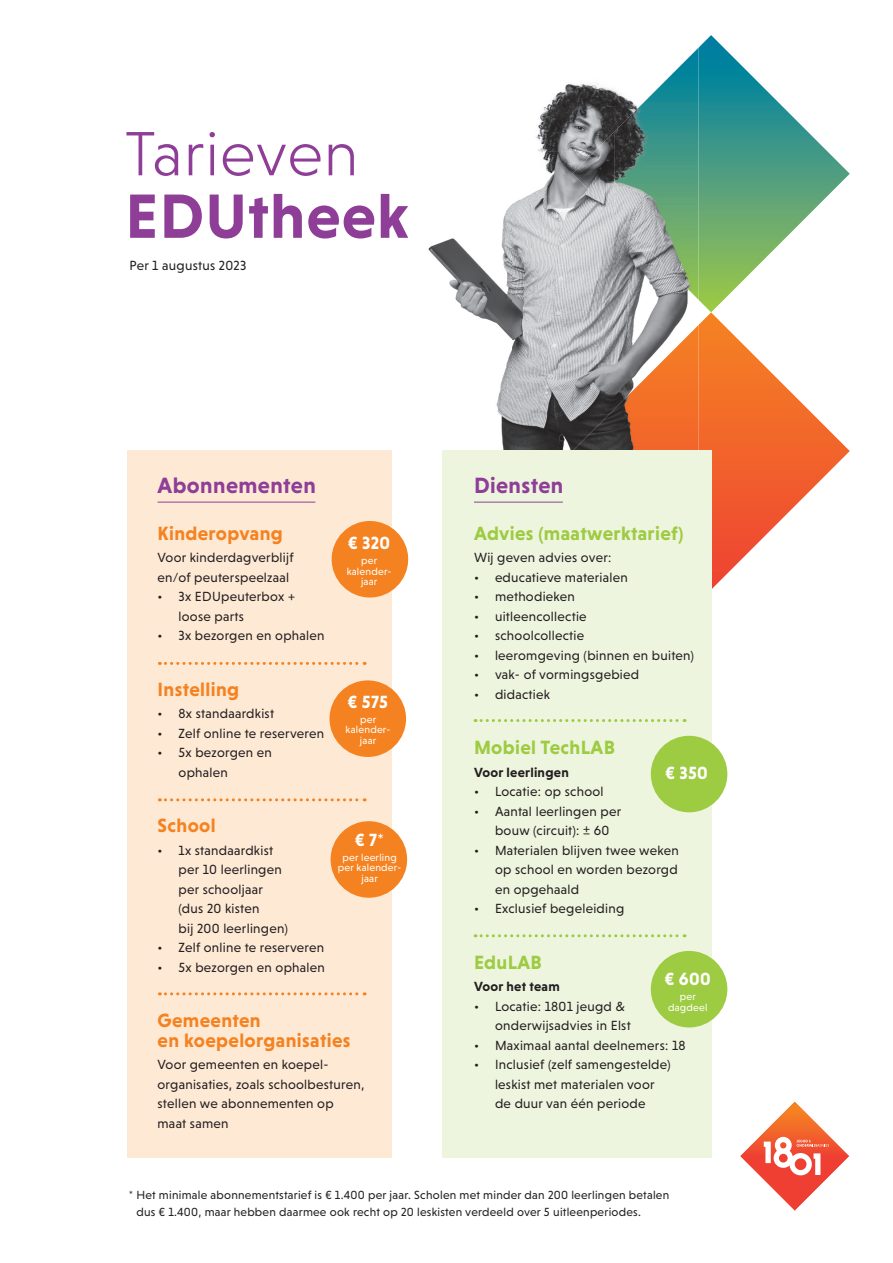
<style>
.page{position:relative;width:893px;height:1263px;background:#fff}
.page>*{position:absolute;margin:0;border:0;box-sizing:border-box;transform-origin:0 0}
.t1{font:300 63.6px "Niveau Grotesk";letter-spacing:.02em;color:#8f3e97}
.t2{font:700 63.6px "Niveau Grotesk";letter-spacing:.02em;color:#8f3e97}
.t3{font:700 22.5px "Niveau Grotesk";letter-spacing:.02em;color:#8f3e97}
.t4{font:700 19.5px/19.5px "Niveau Grotesk";letter-spacing:.02em;color:#f58220}
.t5{font:700 19.5px "Niveau Grotesk";letter-spacing:.02em;color:#9dcb41}
.t6{font:700 18px "Niveau Grotesk";letter-spacing:.02em;color:#fff}
.t7{font:13.5px/19.5px "Niveau Grotesk";letter-spacing:.02em;color:#231f20}
.t8{font:700 13.5px "Niveau Grotesk";letter-spacing:.02em;color:#231f20}
.t9{font:12px/16.5px "Niveau Grotesk";letter-spacing:.02em;color:#231f20}
.t10{font:10.5px/10.5px "Niveau Grotesk";letter-spacing:.02em;color:#fff;text-align:center}
</style>
<div class="page">
<svg style="left:698px;top:312px;width:152px;height:277px"></svg>
<svg style="left:698px;top:35px;width:152px;height:277px"></svg>
<img style="left:428px;top:205px;width:84px;height:159px">
<img style="left:536px;top:83px;width:78px;height:68px">
<img style="left:512px;top:151px;width:93px;height:213px">
<img style="left:605px;top:216px;width:83px;height:109px">
<img style="left:442px;top:364px;width:130px;height:106px">
<img style="left:572px;top:325px;width:126px;height:125px">
<img style="left:614px;top:48px;width:84px;height:252px">
<img style="left:572px;top:132px;width:43px;height:84px">
<svg style="left:740px;top:1102px;width:109px;height:108px"></svg>
<div style="left:128px;top:450px;width:264px;height:707px;background:#fee9d5"></div>
<div style="left:443px;top:450px;width:269px;height:707px;background:#eef5df"></div>
<hr style="left:158px;top:502px;width:157px;height:1px;background:#8f3e97">
<hr style="left:474px;top:502px;width:89px;height:1px;background:#8f3e97">
<svg style="left:159px;top:662px;width:206px;height:3px"></svg>
<svg style="left:475px;top:719px;width:210px;height:3px"></svg>
<svg style="left:475px;top:934px;width:210px;height:3px"></svg>
<svg style="left:159px;top:798px;width:206px;height:3px"></svg>
<svg style="left:159px;top:992px;width:206px;height:3px"></svg>
<div style="left:651px;top:736px;width:76px;height:76px;background:#9dcb41;border-radius:50%"></div>
<div style="left:651px;top:951px;width:76px;height:76px;background:#9dcb41;border-radius:50%"></div>
<div style="left:332px;top:521px;width:76px;height:76px;background:#f58220;border-radius:50%"></div>
<div style="left:329px;top:680px;width:77px;height:77px;background:#f58220;border-radius:50%"></div>
<div style="left:331px;top:821px;width:76px;height:77px;background:#f58220;border-radius:50%"></div>
<h1 class="t1" style="left:125px;top:118px;width:234px">Tarieven</h1>
<h1 class="t2" style="left:125px;top:180px;width:285px">EDUtheek</h1>
<p class="t7" style="left:129px;top:255px;width:118px">Per 1 augustus 2023</p>
<h2 class="t3" style="left:158px;top:473px;width:160px">Abonnementen</h2>
<h3 class="t4" style="left:158px;top:523px;width:127px">Kinderopvang</h3>
<p class="t7" style="left:158px;top:548px;width:138px">Voor kinderdagverblijf en/of peuterspeelzaal</p>
<p class="t7" style="left:179px;top:587px;width:118px;text-indent:-21px">• 3x EDUpeuterbox + loose parts</p>
<p class="t7" style="left:158px;top:626px;width:168px">• 3x bezorgen en ophalen</p>
<h3 class="t4" style="left:158px;top:679px;width:83px">Instelling</h3>
<p class="t7" style="left:158px;top:704px;width:118px">• 8x standaardkist</p>
<p class="t7" style="left:158px;top:723px;width:168px">• Zelf online te reserveren</p>
<p class="t7" style="left:179px;top:743px;width:95px;text-indent:-21px">• 5x bezorgen en ophalen</p>
<h3 class="t4" style="left:158px;top:816px;width:60px">School</h3>
<p class="t7" style="left:179px;top:840px;width:111px;text-indent:-21px">• 1x standaardkist per 10 leerlingen per schooljaar (dus 20 kisten<br>bij 200 leerlingen)</p>
<p class="t7" style="left:158px;top:938px;width:168px">• Zelf online te reserveren</p>
<p class="t7" style="left:158px;top:957px;width:169px">• 5x bezorgen en ophalen</p>
<h3 class="t4" style="left:158px;top:1011px;width:194px">Gemeenten<br>en koepelorganisaties</h3>
<p class="t7" style="left:158px;top:1055px;width:208px">Voor gemeenten en koepel&shy;organisaties, zoals schoolbesturen, stellen we abonnementen op maat samen</p>
<h3 class="t6" style="left:348px;top:532px;width:44px">€ 320</h3>
<p class="t10" style="left:347px;top:555px;width:46px">per kalender&shy;jaar</p>
<h3 class="t6" style="left:348px;top:691px;width:42px">€ 575</h3>
<p class="t10" style="left:346px;top:714px;width:46px">per kalender&shy;jaar</p>
<h3 class="t6" style="left:355px;top:829px;width:30px">€ 7*</h3>
<p class="t10" style="left:338px;top:852px;width:65px">per leerling per kalender&shy;jaar</p>
<h2 class="t3" style="left:474px;top:473px;width:91px">Diensten</h2>
<h3 class="t5" style="left:474px;top:522px;width:211px">Advies (maatwerktarief)</h3>
<p class="t7" style="left:474px;top:548px;width:139px">Wij geven advies over:</p>
<p class="t7" style="left:474px;top:567px;width:155px">• educatieve materialen</p>
<p class="t7" style="left:474px;top:587px;width:102px">• methodieken</p>
<p class="t7" style="left:474px;top:606px;width:114px">• uitleencollectie</p>
<p class="t7" style="left:474px;top:626px;width:112px">• schoolcollectie</p>
<p class="t7" style="left:474px;top:645px;width:221px">• leeromgeving (binnen en buiten)</p>
<p class="t7" style="left:474px;top:665px;width:167px">• vak- of vormingsgebied</p>
<p class="t7" style="left:474px;top:684px;width:78px">• didactiek</p>
<h3 class="t5" style="left:474px;top:736px;width:142px">Mobiel TechLAB</h3>
<p class="t8" style="left:474px;top:764px;width:96px">Voor leerlingen</p>
<p class="t7" style="left:474px;top:782px;width:131px">• Locatie: op school</p>
<p class="t7" style="left:495px;top:801px;width:128px;text-indent:-21px">• Aantal leerlingen per bouw (circuit): ± 60</p>
<p class="t7" style="left:495px;top:840px;width:185px;text-align:justify;text-indent:-21px">• Materialen blijven twee weken op school en worden bezorgd en opgehaald</p>
<p class="t7" style="left:474px;top:899px;width:152px">• Exclusief begeleiding</p>
<h3 class="t5" style="left:474px;top:951px;width:69px">EduLAB</h3>
<p class="t8" style="left:474px;top:979px;width:87px">Voor het team</p>
<p class="t7" style="left:495px;top:996px;width:137px;text-indent:-21px">• Locatie: 1801 jeugd &amp; onderwijsadvies in Elst</p>
<p class="t7" style="left:474px;top:1035px;width:213px">• Maximaal aantal deelnemers: 18</p>
<p class="t7" style="left:474px;top:1055px;width:198px;text-align:center">• Inclusief (zelf samengestelde) leskist met materialen voor<br>de duur van één periode</p>
<h3 class="t6" style="left:665px;top:762px;width:44px">€ 350</h3>
<h3 class="t6" style="left:665px;top:969px;width:47px">€ 600</h3>
<p class="t10" style="left:668px;top:991px;width:41px">per dagdeel</p>
<p class="t9" style="left:137px;top:1187px;width:534px;text-indent:-8px">* Het minimale abonnementstarief is € 1.400 per jaar. Scholen met minder dan 200 leerlingen betalen dus € 1.400, maar hebben daarmee ook recht op 20 leskisten verdeeld over 5 uitleenperiodes.</p>
</div>
